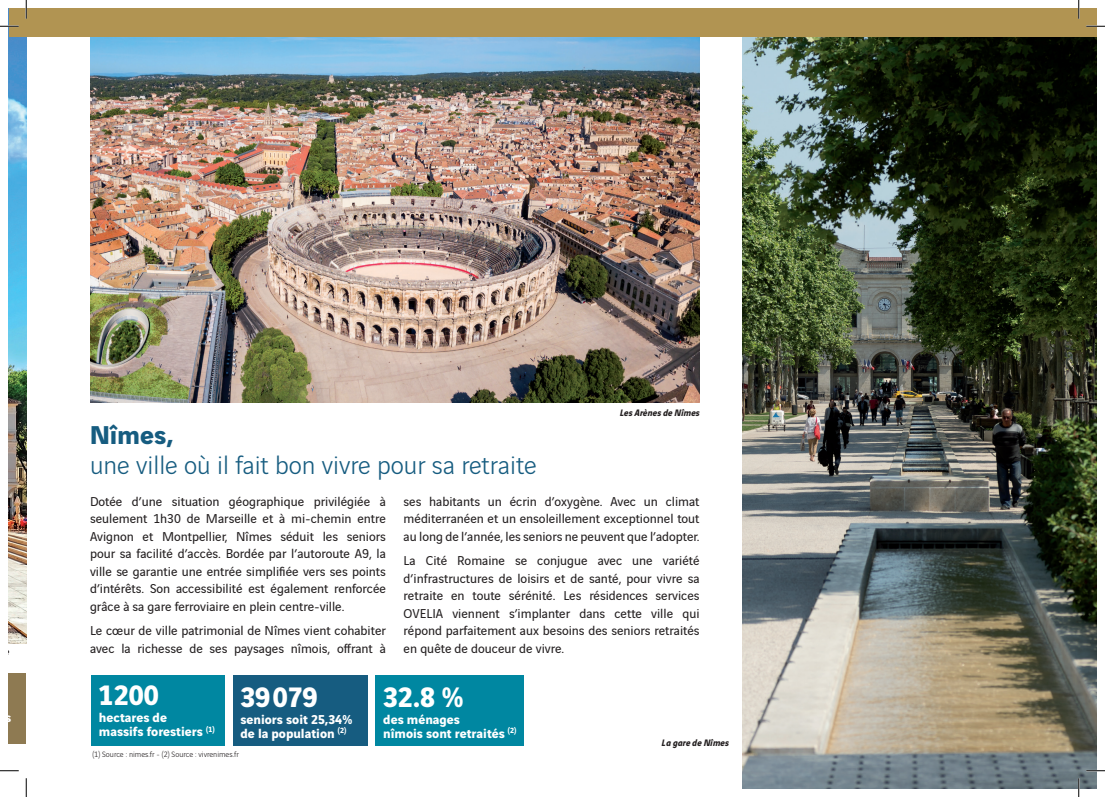
<style>
.page{position:relative;width:1105px;height:797px;background:#fff}
.page>*{position:absolute;margin:0;border:0;box-sizing:border-box;transform-origin:0 0}
.t1{font:700 30px "Vinci Sans";letter-spacing:-.01em;color:#fff}
.t2{font:300 27.5px "Vinci Sans";color:#165c80}
.t3{font:700 27.5px "Vinci Sans";color:#165c80}
.t4{font:13.75px/17.5px "Vinci Sans";color:#231f20;text-align:justify}
.t5{font:700 13.75px/13.8px "Vinci Sans";color:#fff}
.t6{font:italic 700 10px "Vinci Sans";color:#231f20}
.t7{font:300 8.25px "Vinci Sans";color:#231f20}
</style>
<div class="page">
<img style="left:742px;top:37px;width:354px;height:751px">
<img style="left:90px;top:37px;width:609px;height:365px">
<img style="left:9px;top:37px;width:17px;height:606px">
<div style="left:9px;top:9px;width:1087px;height:28px;background:#b19452"></div>
<div style="left:9px;top:673px;width:17px;height:71px;background:#8e7a52"></div>
<div style="left:91px;top:674px;width:134px;height:71px;background:#0087a1"></div>
<div style="left:233px;top:674px;width:134px;height:71px;background:#165c80"></div>
<div style="left:376px;top:674px;width:148px;height:71px;background:#0087a1"></div>
<svg style="left:0;top:25px;width:19px;height:2px"></svg>
<svg style="left:1086px;top:25px;width:19px;height:2px"></svg>
<svg style="left:0;top:770px;width:19px;height:1px"></svg>
<svg style="left:1086px;top:770px;width:19px;height:1px"></svg>
<svg style="left:25px;top:0;width:2px;height:19px"></svg>
<svg style="left:25px;top:778px;width:2px;height:19px"></svg>
<svg style="left:1078px;top:0;width:1px;height:19px"></svg>
<svg style="left:1078px;top:778px;width:1px;height:19px"></svg>
<p class="t6" style="left:0;top:644px;width:11px">ée</p>
<p class="t5" style="left:-2px;top:709px;width:15px">es</p>
<h2 class="t3" style="left:90px;top:413px;width:85px">Nîmes,</h2>
<h2 class="t2" style="left:90px;top:445px;width:448px">une ville où il fait bon vivre pour sa retraite</h2>
<p class="t6" style="left:620px;top:405px;width:81px">Les Arènes de Nîmes</p>
<p class="t4" style="left:90px;top:491px;width:297px">Dotée d’une situation géographique privilégiée à seulement 1h30 de Marseille et à mi-chemin entre Avignon et Montpellier, Nîmes séduit les seniors pour sa facilité d’accès. Bordée par l’autoroute A9, la ville se garantie une entrée simplifiée vers ses points d’intérêts. Son accessibilité est également renforcée grâce à sa gare ferroviaire en plein centre-ville.</p>
<p class="t4" style="left:90px;top:620px;width:297px">Le cœur de ville patrimonial de Nîmes vient cohabiter avec la richesse de ses paysages nîmois, offrant à</p>
<p class="t4" style="left:404px;top:491px;width:297px">ses habitants un écrin d’oxygène. Avec un climat méditerranéen et un ensoleillement exceptionnel tout au long de l’année, les seniors ne peuvent que l’adopter.</p>
<p class="t4" style="left:404px;top:550px;width:297px">La Cité Romaine se conjugue avec une variété d’infrastructures de loisirs et de santé, pour vivre sa retraite en toute sérénité. Les résidences services OVELIA viennent s’implanter dans cette ville qui répond parfaitement aux besoins des seniors retraités en quête de douceur de vivre.</p>
<h1 class="t1" style="left:99px;top:671px;width:61px">1200</h1>
<p class="t5" style="left:99px;top:709px;width:117px">hectares de massifs forestiers <sup>(1)</sup></p>
<h1 class="t1" style="left:240px;top:673px;width:78px">39 079</h1>
<p class="t5" style="left:240px;top:711px;width:114px">seniors soit 25,34% de la population <sup>(2)</sup></p>
<p class="t7" style="left:92px;top:748px;width:148px">(1) Source : nimes.fr - (2) Source : vivrenimes.fr</p>
<h1 class="t1" style="left:383px;top:673px;width:82px">32.8 %</h1>
<p class="t5" style="left:383px;top:711px;width:135px">des ménages<br>nîmois sont retraités <sup>(2)</sup></p>
<p class="t6" style="left:662px;top:734px;width:69px">La gare de Nîmes</p>
</div>
